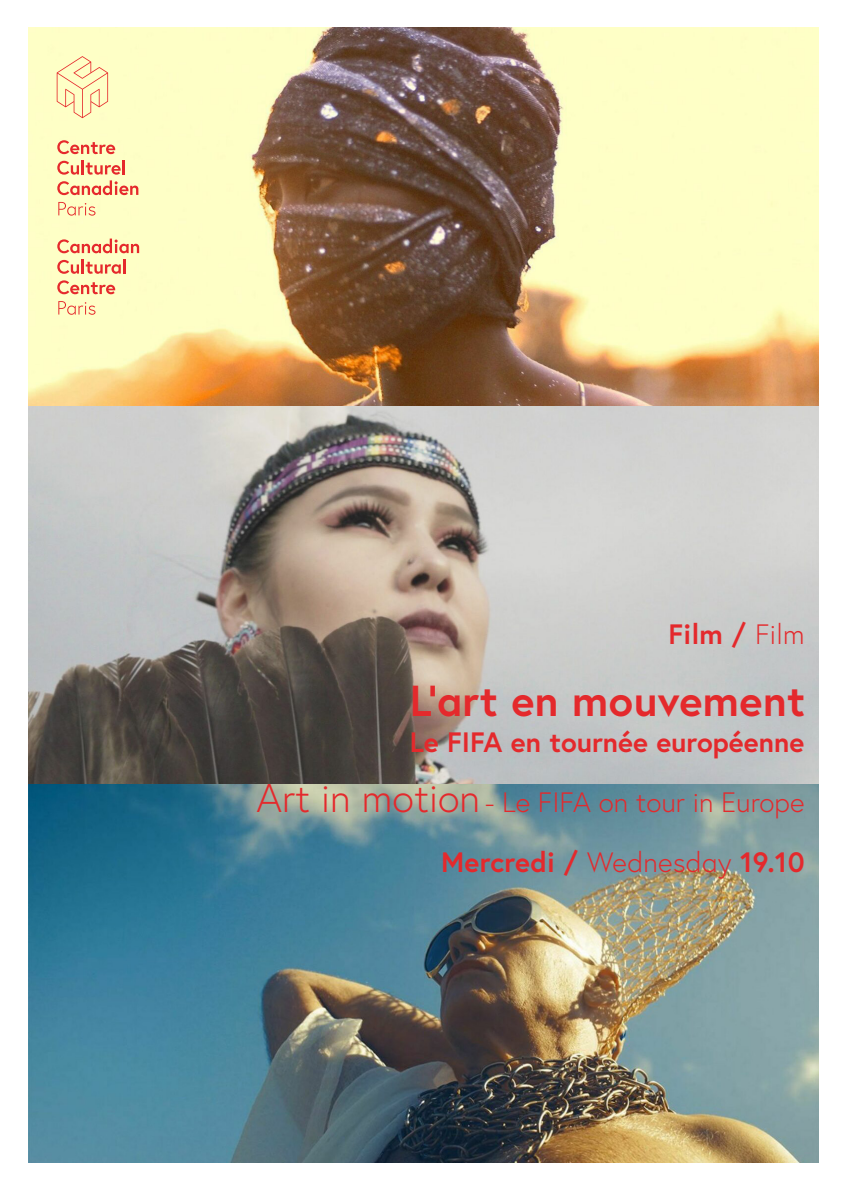
<style>
.page{position:relative;width:845px;height:1191px;background:#fff}
.page>*{position:absolute;margin:0;border:0;box-sizing:border-box;transform-origin:0 0}
.t1{font:700 43.2px "Europa";letter-spacing:.01em;color:#e4292c}
.t2{font:700 28px "Europa";color:#e4292c}
.t3{font:300 28px "Europa";color:#e4292c}
.s1{font-weight:300}
.s2{font-size:40px}
</style>
<div class="page">
<img style="left:28px;top:28px;width:791px;height:1134px">
<svg style="left:57px;top:56px;width:51px;height:62px;background:#fbe9b6"></svg>
<svg style="left:57px;top:140px;width:58px;height:14px"></svg>
<svg style="left:57px;top:160px;width:81px;height:35px;background:#f6c39a"></svg>
<svg style="left:58px;top:202px;width:37px;height:14px"></svg>
<svg style="left:57px;top:238px;width:82px;height:15px"></svg>
<svg style="left:57px;top:259px;width:64px;height:15px"></svg>
<hr style="left:123px;top:259px;width:3px;height:14px;background:#e5292c">
<svg style="left:57px;top:280px;width:58px;height:14px"></svg>
<svg style="left:58px;top:301px;width:37px;height:14px"></svg>
<p class="t2" style="left:668px;top:615px;width:138px">Film / <span class="s1">Film</span></p>
<p class="t1" style="left:410px;top:671px;width:397px">L’art en mouvement</p>
<p class="t2" style="left:410px;top:723px;width:396px">Le FIFA en tournée européenne</p>
<p class="t3" style="left:256px;top:785px;width:549px"><span class="s2">Art in motion</span> - Le FIFA on tour in Europe</p>
<p class="t2" style="left:441px;top:843px;width:365px">Mercredi / <span class="s1">Wednesday</span> 19.10</p>
</div>
